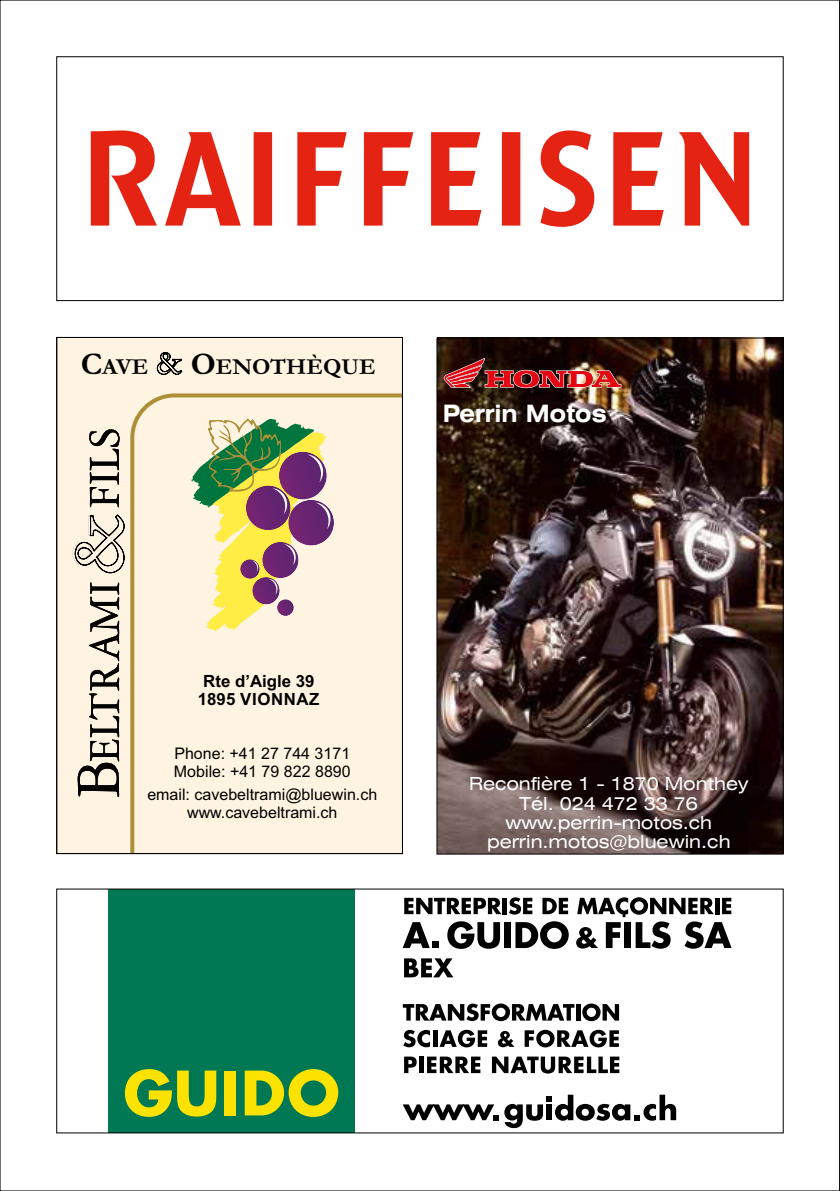
<style>
.page{position:relative;width:840px;height:1191px;background:#fff}
.page>*{position:absolute;margin:0;border:0;box-sizing:border-box;transform-origin:0 0}
.t1{font:700 31.6px "Garamond";color:#000}
.t2{font:700 expanded 24px "Swiss 721 BT";color:#fff;scale:.91 1}
.t3{font:700 23.2px "Garamond";color:#000}
.t4{font:expanded 18px "Swiss 721 BT";color:#fff}
.t5{font:700 16.8px/18.8px "Arial";color:#000;text-align:center}
.t6{font:16px/17.8px "Arial";color:#000}
</style>
<div class="page">
<div style="left:56px;top:56px;width:727px;height:245px;border:1px solid #000"></div>
<svg style="left:91px;top:130px;width:657px;height:97px"></svg>
<svg style="left:402px;top:1003px;width:172px;height:18px"></svg>
<div style="left:575px;top:1004px;width:5px;height:16px;background:#000"></div>
<svg style="left:582px;top:1003px;width:36px;height:18px"></svg>
<svg style="left:403px;top:1030px;width:27px;height:17px"></svg>
<hr style="left:433px;top:1030px;width:4px;height:16px;background:#000">
<svg style="left:439px;top:1029px;width:48px;height:18px"></svg>
<svg style="left:497px;top:1031px;width:17px;height:16px"></svg>
<svg style="left:524px;top:1029px;width:94px;height:18px"></svg>
<svg style="left:404px;top:1056px;width:12px;height:17px"></svg>
<hr style="left:419px;top:1056px;width:4px;height:17px;background:#000">
<svg style="left:427px;top:1056px;width:53px;height:17px"></svg>
<svg style="left:491px;top:1056px;width:128px;height:17px"></svg>
<svg style="left:402px;top:1104px;width:96px;height:16px"></svg>
<svg style="left:504px;top:1094px;width:171px;height:34px"></svg>
<div style="left:432px;top:941px;width:7px;height:7px;background:#000"></div>
<svg style="left:402px;top:922px;width:27px;height:26px"></svg>
<svg style="left:447px;top:921px;width:53px;height:28px"></svg>
<div style="left:504px;top:922px;width:7px;height:26px;background:#000"></div>
<svg style="left:515px;top:921px;width:53px;height:28px"></svg>
<svg style="left:404px;top:897px;width:97px;height:17px"></svg>
<hr style="left:502px;top:897px;width:4px;height:17px;background:#000">
<svg style="left:509px;top:897px;width:23px;height:17px"></svg>
<svg style="left:542px;top:897px;width:25px;height:17px"></svg>
<svg style="left:576px;top:897px;width:155px;height:51px"></svg>
<svg style="left:404px;top:958px;width:49px;height:19px"></svg>
<div style="left:108px;top:889px;width:246px;height:244px;background:#007853"></div>
<svg style="left:125px;top:1069px;width:91px;height:48px"></svg>
<div style="left:223px;top:1070px;width:12px;height:45px;background:#fce200"></div>
<svg style="left:244px;top:1069px;width:94px;height:48px"></svg>
<div style="left:56px;top:888px;width:727px;height:245px;border:1px solid #000"></div>
<div style="left:57px;top:337px;width:345px;height:516px;background:#fff4e1"></div>
<svg style="left:128px;top:393px;width:275px;height:462px"></svg>
<svg style="left:78px;top:582px;width:41px;height:215px"></svg>
<svg style="left:72px;top:429px;width:52px;height:144px"></svg>
<svg style="left:157px;top:352px;width:25px;height:23px"></svg>
<svg style="left:288px;top:500px;width:45px;height:45px"></svg>
<svg style="left:191px;top:418px;width:139px;height:213px"></svg>
<img style="left:438px;top:339px;width:343px;height:513px">
<img style="left:443px;top:357px;width:178px;height:32px">
<svg style="left:838px;top:0;width:2px;height:1191px"></svg>
<h1 class="t1" style="left:81px;top:348px;width:23px">C</h1>
<h1 class="t1" style="left:191px;top:348px;width:27px">O</h1>
<h3 class="t3" style="left:102px;top:355px;width:48px">AVE</h3>
<h3 class="t3" style="left:216px;top:355px;width:161px">ENOTHÈQUE</h3>
<h2 class="t2" style="left:442px;top:399px;width:182px">Perrin Motos</h2>
<p class="t5" style="left:198px;top:673px;width:123px">Rte d’Aigle 39<br>1895 VIONNAZ</p>
<p class="t6" style="left:174px;top:746px;width:178px">Phone: +41 27 744 3171<br>Mobile: +41 79 822 8890</p>
<p class="t6" style="left:147px;top:787px;width:231px;text-align:center">email: cavebeltrami@bluewin.ch www.cavebeltrami.ch</p>
<p class="t4" style="left:469px;top:776px;width:281px">Reconfière 1 1870 Monthey</p>
<p class="t4" style="left:596px;top:776px;width:10px">-</p>
<p class="t4" style="left:519px;top:796px;width:180px">Tél. 024 472 33 76</p>
<p class="t4" style="left:505px;top:815px;width:208px">www.perrin-motos.ch</p>
<p class="t4" style="left:487px;top:834px;width:245px">perrin.motos@bluewin.ch</p>
</div>
